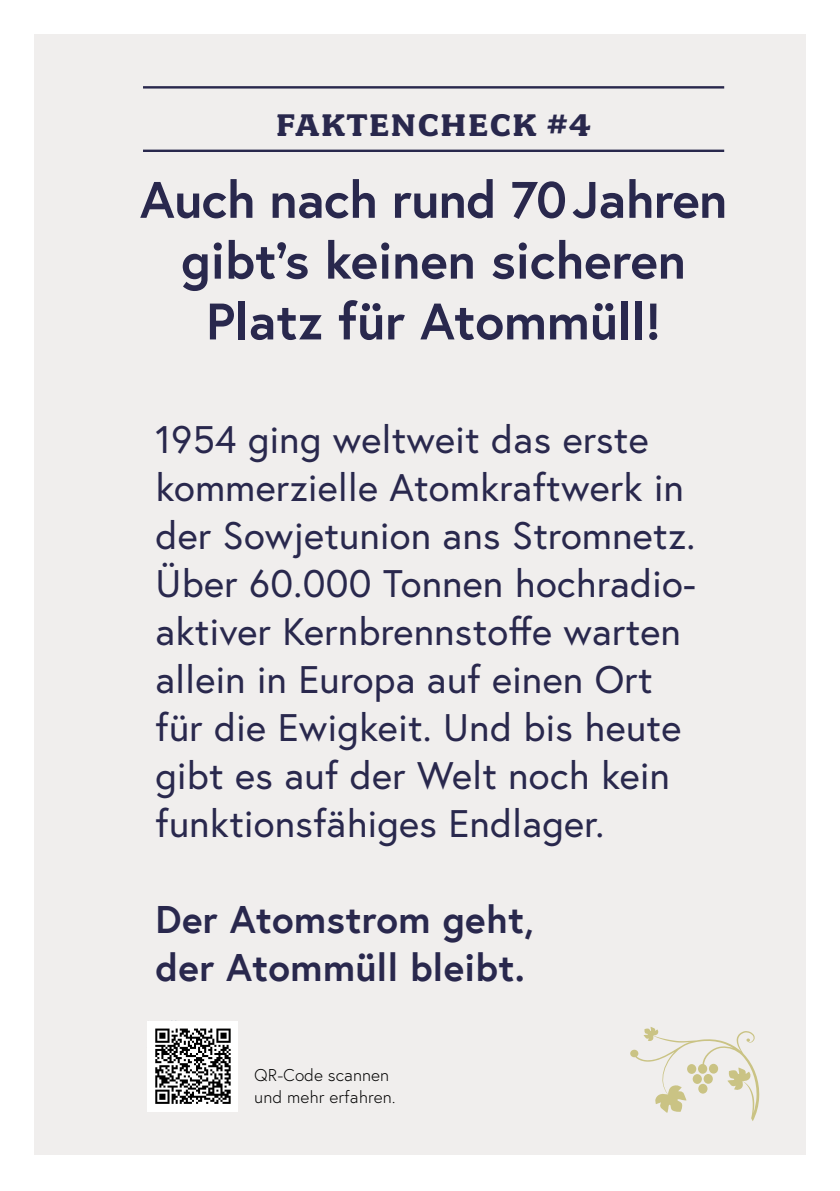
<style>
.page{position:relative;width:840px;height:1191px;background:#fff}
.page>*{position:absolute;margin:0;border:0;box-sizing:border-box;transform-origin:0 0}
.H2_-_Subtitle{font:700 51.2px/60.8px "Europa Austria";color:#29284d;text-align:center}
.Paragraph{font:38.4px/48px "Europa Austria";letter-spacing:.01em;color:#29284d}
.P_Fett{font:700 38.4px/48px "Europa Austria";letter-spacing:.01em;color:#29284d}
.H2_-_Subtitle-2{font:700 35.2px "Fairplex Wide OT";letter-spacing:.05em;color:#29284d}
.t1{font:300 17px/22px "Europa Austria";color:#000}
</style>
<div class="page">
<div style="left:34px;top:34px;width:771px;height:1120px;background:#f0eeed"></div>
<svg style="left:630px;top:1027px;width:129px;height:94px"></svg>
<svg style="left:708px;top:1063px;width:9px;height:10px"></svg>
<div style="left:703px;top:1074px;width:9px;height:9px;background:#cac384;border-radius:50%"></div>
<div style="left:692px;top:1074px;width:9px;height:10px;background:#cac384;border-radius:50%"></div>
<svg style="left:697px;top:1083px;width:10px;height:10px"></svg>
<svg style="left:686px;top:1064px;width:10px;height:10px"></svg>
<hr style="left:143px;top:86px;width:580px;height:3px;background:#29284d">
<hr style="left:143px;top:150px;width:580px;height:2px;background:#29284d">
<div style="left:147px;top:1020px;width:91px;height:91px;background:#fff"></div>
<div style="left:153px;top:1026px;width:79px;height:80px;background:linear-gradient(to right,#fff,#fff)"></div>
<svg style="left:155px;top:1028px;width:75px;height:75px"></svg>
<h2 class="H2_-_Subtitle-2" style="left:276px;top:105px;width:316px">FAKTENCHECK #4</h2>
<h2 class="H2_-_Subtitle" style="left:140px;top:168px;width:588px">Auch nach rund 70Jahren gibt’s keinen sicheren<br>Platz für Atommüll!</h2>
<p class="Paragraph" style="left:155px;top:414px;width:541px">1954 ging weltweit das erste kommerzielle Atomkraftwerk in der Sowjetunion ans Stromnetz.<br>Über 60.000 Tonnen hochradio&shy;aktiver Kernbrennstoffe warten allein in Europa auf einen Ort für die Ewigkeit. Und bis heute gibt es auf der Welt noch kein funktionsfähiges Endlager.</p>
<p class="P_Fett" style="left:155px;top:894px;width:379px">Der Atomstrom geht, der Atommüll bleibt.</p>
<p class="t1" style="left:254px;top:1064px;width:143px">QR-Code scannen und mehr erfahren.</p>
</div>
